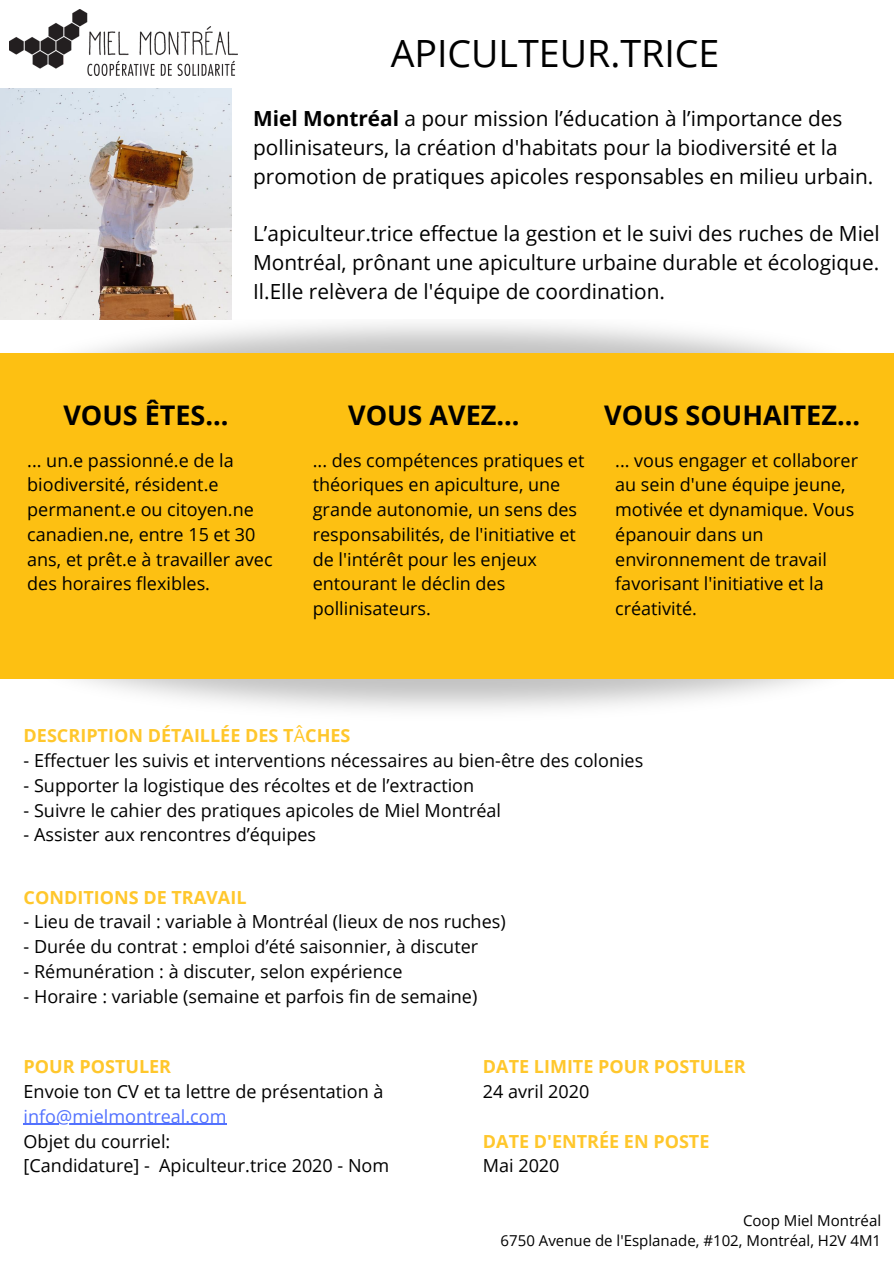
<style>
.page{position:relative;width:894px;height:1264px;background:#fff}
.page>*{position:absolute;margin:0;border:0;box-sizing:border-box;transform-origin:0 0}
.t1{font:37.5px "Open Sans";color:#000}
.t2{font:700 27px "Open Sans";color:#000}
.t3{font:20.85px/28.8px "Open Sans";color:#000}
.t4{font:18px/24.8px "Open Sans";color:#000}
.t5{font:700 18px "Open Sans";color:#ffc72c}
.t6{font:18px "Open Sans";color:#5271ff}
.t7{font:15px/20.2px "Open Sans";color:#000;text-align:right}
.s1{font-weight:700}
.s2{font-weight:400}
</style>
<div class="page">
<img style="left:0;top:319px;width:893px;height:35px">
<div style="left:0;top:354px;width:893px;height:325px;background:#fdc012"></div>
<img style="left:0;top:88px;width:232px;height:231px">
<hr style="left:24px;top:1123px;width:202px;height:1px;background:#5271ff">
<img style="left:9px;top:9px;width:228px;height:67px">
<h1 class="t1" style="left:390px;top:27px;width:330px">APICULTEUR.TRICE</h1>
<p class="t3" style="left:253px;top:103px;width:621px"><span class="s1">Miel Montréal</span> a pour mission l’éducation à l’importance des pollinisateurs, la création d'habitats pour la biodiversité et la promotion de pratiques apicoles responsables en milieu urbain.</p>
<p class="t3" style="left:253px;top:219px;width:628px;text-align:justify">L’apiculteur.trice effectue la gestion et le suivi des ruches de Miel Montréal, prônant une apiculture urbaine durable et écologique.<br>Il.Elle relèvera de l'équipe de coordination.</p>
<h2 class="t2" style="left:63px;top:396px;width:167px">VOUS ÊTES...</h2>
<h2 class="t2" style="left:348px;top:396px;width:173px">VOUS AVEZ...</h2>
<h2 class="t2" style="left:604px;top:396px;width:257px">VOUS SOUHAITEZ...</h2>
<p class="t4" style="left:27px;top:447px;width:247px">... un.e passionné.e de la biodiversité, résident.e permanent.e ou citoyen.ne canadien.ne, entre 15 et 30 ans, et prêt.e à travailler avec des horaires flexibles.</p>
<p class="t4" style="left:313px;top:447px;width:273px">... des compétences pratiques et théoriques en apiculture, une grande autonomie, un sens des responsabilités, de l'initiative et de l'intérêt pour les enjeux entourant le déclin des pollinisateurs.</p>
<p class="t4" style="left:615px;top:447px;width:244px">... vous engager et collaborer au sein d'une équipe jeune, motivée et dynamique. Vous épanouir dans un environnement de travail favorisant l'initiative et la créativité.</p>
<p class="t5" style="left:24px;top:723px;width:328px">DESCRIPTION DÉTAILLÉE DES T<span class="s2">Â</span>CHES</p>
<p class="t4" style="left:24px;top:747px;width:621px">- Effectuer les suivis et interventions nécessaires au bien-être des colonies</p>
<p class="t4" style="left:24px;top:772px;width:452px">- Supporter la logistique des récoltes et de l’extraction</p>
<p class="t4" style="left:24px;top:797px;width:479px">- Suivre le cahier des pratiques apicoles de Miel Montréal</p>
<p class="t4" style="left:24px;top:822px;width:294px">- Assister aux rencontres d’équipes</p>
<p class="t5" style="left:24px;top:884px;width:224px">CONDITIONS DE TRAVAIL</p>
<p class="t4" style="left:24px;top:909px;width:483px">- Lieu de travail : variable à Montréal (lieux de nos ruches)</p>
<p class="t4" style="left:24px;top:933px;width:456px">- Durée du contrat : emploi d’été saisonnier, à discuter</p>
<p class="t4" style="left:24px;top:958px;width:380px">- Rémunération : à discuter, selon expérience</p>
<p class="t4" style="left:24px;top:983px;width:455px">- Horaire : variable (semaine et parfois fin de semaine)</p>
<p class="t5" style="left:24px;top:1053px;width:149px">POUR POSTULER</p>
<p class="t4" style="left:24px;top:1078px;width:361px">Envoie ton CV et ta lettre de présentation à</p>
<p class="t6" style="left:24px;top:1103px;width:204px">info@mielmontreal.com</p>
<p class="t4" style="left:24px;top:1128px;width:367px">Objet du courriel:<br>[Candidature] - Apiculteur.trice 2020 - Nom</p>
<p class="t5" style="left:483px;top:1053px;width:264px">DATE LIMITE POUR POSTULER</p>
<p class="t4" style="left:483px;top:1078px;width:108px">24 avril 2020</p>
<p class="t5" style="left:483px;top:1128px;width:228px">DATE D'ENTRÉE EN POSTE</p>
<p class="t4" style="left:483px;top:1152px;width:78px">Mai 2020</p>
<p class="t7" style="left:500px;top:1209px;width:382px">Coop Miel Montréal<br>6750 Avenue de l'Esplanade, #102, Montréal, H2V 4M1</p>
</div>
